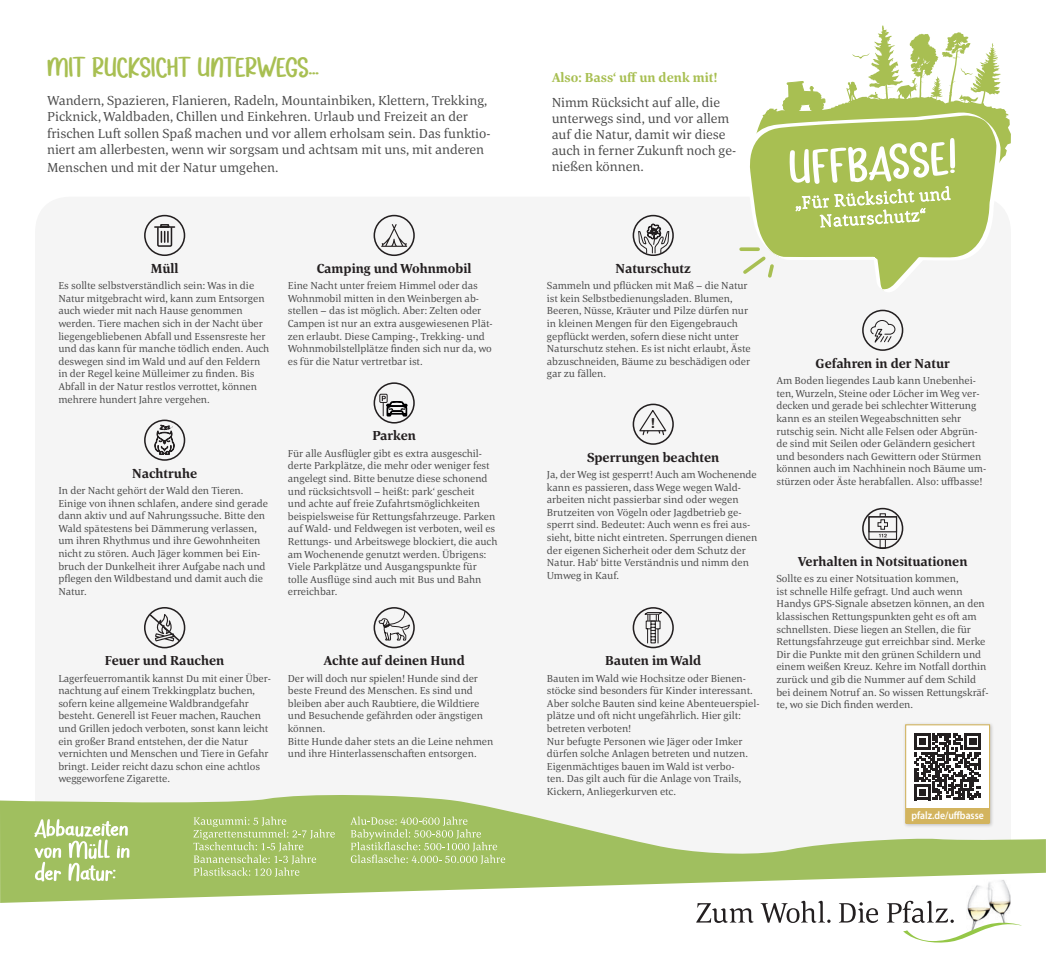
<style>
.page{position:relative;width:1046px;height:961px;background:#fff}
.page>*{position:absolute;margin:0;border:0;box-sizing:border-box;transform-origin:0 0}
.t1{font:27px "Storytime";color:#a8bf52}
.t2{font:700 13.8px "Helvetica";color:#231f20}
.t3{font:13.5px/16.2px "Corda";color:#4a4a4a}
.t4{font:700 13.5px "Corda";color:#231f20}
.t5{font:700 13.5px "Corda";color:#a8bf52}
.t6{font:600 10.8px "Myriad Pro";color:#fff;scale:.9 1}
.t7{font:10.5px/12.6px "Corda";color:#4a4a4a}
</style>
<div class="page">
<div style="left:144px;top:215px;width:41px;height:41px;border:2px solid #231f20;border-radius:50%"></div>
<hr style="left:155px;top:226px;width:20px;height:2px;background:#231f20">
<svg style="left:156px;top:224px;width:17px;height:23px"></svg>
<div style="left:633px;top:215px;width:41px;height:41px;border:2px solid #231f20;border-radius:50%"></div>
<svg style="left:638px;top:223px;width:32px;height:31px"></svg>
<div style="left:374px;top:215px;width:41px;height:41px;border:2px solid #231f20;border-radius:50%"></div>
<svg style="left:381px;top:224px;width:26px;height:23px"></svg>
<div style="left:144px;top:420px;width:41px;height:41px;border:2px solid #231f20;border-radius:50%"></div>
<svg style="left:154px;top:425px;width:21px;height:32px"></svg>
<div style="left:633px;top:404px;width:41px;height:41px;border:2px solid #231f20;border-radius:50%"></div>
<svg style="left:638px;top:409px;width:30px;height:27px"></svg>
<div style="left:374px;top:382px;width:41px;height:42px;border:2px solid #231f20;border-radius:50%"></div>
<div style="left:379px;top:394px;width:9px;height:9px;border:1px solid #231f20"></div>
<svg style="left:382px;top:396px;width:25px;height:20px"></svg>
<svg style="left:870px;top:319px;width:26px;height:25px"></svg>
<div style="left:862px;top:310px;width:41px;height:41px;border:2px solid #231f20;border-radius:50%"></div>
<div style="left:144px;top:607px;width:41px;height:41px;border:2px solid #231f20;border-radius:50%"></div>
<svg style="left:148px;top:613px;width:33px;height:30px"></svg>
<div style="left:633px;top:607px;width:41px;height:41px;border:2px solid #231f20;border-radius:50%"></div>
<svg style="left:642px;top:611px;width:23px;height:33px"></svg>
<div style="left:374px;top:607px;width:41px;height:41px;border:2px solid #231f20;border-radius:50%"></div>
<svg style="left:379px;top:611px;width:31px;height:37px"></svg>
<div style="left:868px;top:516px;width:29px;height:24px;border:1px solid #231f20"></div>
<div style="left:862px;top:508px;width:41px;height:41px;border:2px solid #231f20;border-radius:50%"></div>
<div style="left:868px;top:516px;width:29px;height:16px;border:1px solid #231f20"></div>
<svg style="left:877px;top:513px;width:11px;height:36px"></svg>
<svg style="left:739px;top:25px;width:272px;height:255px"></svg>
<svg style="left:0;top:794px;width:1046px;height:79px;fill:#a0bf5f"></svg>
<svg style="left:34px;top:819px;width:95px;height:54px"></svg>
<svg style="left:193px;top:816px;width:142px;height:57px;background:#abc672"></svg>
<svg style="left:350px;top:816px;width:155px;height:48px;background:#adc876"></svg>
<svg style="left:0;top:873px;width:1036px;height:30px"></svg>
<img style="left:966px;top:880px;width:44px;height:21px">
<svg style="left:696px;top:901px;width:327px;height:42px"></svg>
<div style="left:902px;top:721px;width:92px;height:107px;background:#231f20;opacity:.25"></div>
<div style="left:906px;top:725px;width:84px;height:95px;background:#fff"></div>
<div style="left:905px;top:724px;width:85px;height:99px;border:1px solid #d3b45e"></div>
<div style="left:906px;top:808px;width:83px;height:15px;background:#d3b45e"></div>
<svg style="left:914px;top:733px;width:67px;height:67px"></svg>
<h1 class="t1" style="left:47px;top:52px;width:273px">MIT RÜCKSICHT ÜNTERWEGS...</h1>
<p class="t3" style="left:47px;top:92px;width:445px">Wandern, Spazieren, Flanieren, Radeln, Mountainbiken, Klettern, Trekking, Picknick, Waldbaden, Chillen und Einkehren. Urlaub und Freizeit an der frischen Luft sollen Spaß machen und vor allem erholsam sein. Das funktio&shy;niert am allerbesten, wenn wir sorgsam und achtsam mit uns, mit anderen</p>
<p class="t3" style="left:47px;top:159px;width:233px">Menschen und mit der Natur umgehen.</p>
<p class="t4" style="left:151px;top:259px;width:29px">Müll</p>
<p class="t7" style="left:58px;top:279px;width:213px">Es sollte selbstverständlich sein: Was in die Natur mitgebracht wird, kann zum Entsorgen auch wieder mit nach Hause genommen werden. Tiere machen sich in der Nacht über liegengebliebenen Abfall und Essensreste her und das kann für manche tödlich enden. Auch deswegen sind im Wald und auf den Feldern in der Regel keine Mülleimer zu finden. Bis Abfall in der Natur restlos verrottet, können mehrere hundert Jahre vergehen.</p>
<p class="t4" style="left:132px;top:464px;width:67px">Nachtruhe</p>
<p class="t7" style="left:58px;top:484px;width:211px">In der Nacht gehört der Wald den Tieren.<br>Einige von ihnen schlafen, andere sind gerade dann aktiv und auf Nahrungssuche. Bitte den Wald spätestens bei Dämmerung verlassen, um ihren Rhythmus und ihre Gewohnheiten nicht zu stören. Auch Jäger kommen bei Ein&shy;bruch der Dunkelheit ihrer Aufgabe nach und pflegen den Wildbestand und damit auch die Natur.</p>
<p class="t4" style="left:317px;top:259px;width:156px">Camping und Wohnmobil</p>
<p class="t7" style="left:288px;top:279px;width:206px">Eine Nacht unter freiem Himmel oder das Wohnmobil mitten in den Weinbergen ab&shy;stellen – das ist möglich. Aber: Zelten oder Campen ist nur an extra ausgewiesenen Plät&shy;zen erlaubt. Diese Camping-, Trekking- und Wohnmobilstellplätze finden sich nur da, wo es für die Natur vertretbar ist.</p>
<p class="t4" style="left:372px;top:427px;width:45px">Parken</p>
<p class="t7" style="left:288px;top:447px;width:211px">Für alle Ausflügler gibt es extra ausgeschil&shy;derte Parkplätze, die mehr oder weniger fest angelegt sind. Bitte benutze diese schonend und rücksichtsvoll – heißt: park‘ gescheit<br>und achte auf freie Zufahrtsmöglichkeiten beispielsweise für Rettungsfahrzeuge. Parken auf Wald- und Feldwegen ist verboten, weil es Rettungs- und Arbeitswege blockiert, die auch am Wochenende genutzt werden. Übrigens:<br>Viele Parkplätze und Ausgangspunkte für tolle Ausflüge sind auch mit Bus und Bahn erreichbar.</p>
<p class="t4" style="left:105px;top:652px;width:121px">Feuer und Rauchen</p>
<p class="t7" style="left:58px;top:671px;width:214px">Lagerfeuerromantik kannst Du mit einer Über&shy;nachtung auf einem Trekkingplatz buchen, sofern keine allgemeine Waldbrandgefahr besteht. Generell ist Feuer machen, Rauchen und Grillen jedoch verboten, sonst kann leicht ein großer Brand entstehen, der die Natur vernichten und Menschen und Tiere in Gefahr bringt. Leider reicht dazu schon eine achtlos weggeworfene Zigarette.</p>
<p class="t4" style="left:323px;top:652px;width:143px">Achte auf deinen Hund</p>
<p class="t7" style="left:288px;top:671px;width:207px">Der will doch nur spielen! Hunde sind der beste Freund des Menschen. Es sind und bleiben aber auch Raubtiere, die Wildtiere und Besuchende gefährden oder ängstigen können.<br>Bitte Hunde daher stets an die Leine nehmen und ihre Hinterlassenschaften entsorgen.</p>
<p class="t5" style="left:552px;top:68px;width:167px">Also: Bass‘ uff un denk mit!</p>
<p class="t3" style="left:552px;top:94px;width:186px">Nimm Rücksicht auf alle, die unterwegs sind, und vor allem auf die Natur, damit wir diese auch in ferner Zukunft noch ge&shy;nießen können.</p>
<p class="t4" style="left:616px;top:259px;width:77px">Naturschutz</p>
<p class="t7" style="left:547px;top:279px;width:205px">Sammeln und pflücken mit Maß – die Natur ist kein Selbstbedienungsladen. Blumen, Beeren, Nüsse, Kräuter und Pilze dürfen nur in kleinen Mengen für den Eigengebrauch gepflückt werden, sofern diese nicht unter Naturschutz stehen. Es ist nicht erlaubt, Äste abzuschneiden, Bäume zu beschädigen oder gar zu fällen.</p>
<h2 class="t2" style="left:651px;top:415px;width:6px">!</h2>
<p class="t4" style="left:587px;top:448px;width:134px">Sperrungen beachten</p>
<p class="t7" style="left:547px;top:468px;width:212px">Ja, der Weg ist gesperrt! Auch am Wochenende kann es passieren, dass Wege wegen Wald&shy;arbeiten nicht passierbar sind oder wegen Brutzeiten von Vögeln oder Jagdbetrieb ge&shy;sperrt sind. Bedeutet: Auch wenn es frei aus&shy;sieht, bitte nicht eintreten. Sperrungen dienen der eigenen Sicherheit oder dem Schutz der Natur. Hab‘ bitte Verständnis und nimm den Umweg in Kauf.</p>
<p class="t4" style="left:605px;top:652px;width:98px">Bauten im Wald</p>
<p class="t7" style="left:547px;top:671px;width:214px">Bauten im Wald wie Hochsitze oder Bienen&shy;stöcke sind besonders für Kinder interessant.<br>Aber solche Bauten sind keine Abenteuerspiel&shy;plätze und oft nicht ungefährlich. Hier gilt: betreten verboten!<br>Nur befugte Personen wie Jäger oder Imker dürfen solche Anlagen betreten und nutzen.<br>Eigenmächtiges bauen im Wald ist verbo-<br>ten. Das gilt auch für die Anlage von Trails, Kickern, Anliegerkurven etc.</p>
<p class="t4" style="left:816px;top:354px;width:136px">Gefahren in der Natur</p>
<p class="t7" style="left:776px;top:374px;width:211px">Am Boden liegendes Laub kann Unebenhei&shy;ten, Wurzeln, Steine oder Löcher im Weg ver&shy;decken und gerade bei schlechter Witterung kann es an steilen Wegeabschnitten sehr rutschig sein. Nicht alle Felsen oder Abgrün&shy;de sind mit Seilen oder Geländern gesichert und besonders nach Gewittern oder Stürmen können auch im Nachhinein noch Bäume um&shy;stürzen oder Äste herabfallen. Also: uffbasse!</p>
<p class="t4" style="left:798px;top:552px;width:171px">Verhalten in Notsituationen</p>
<p class="t7" style="left:776px;top:572px;width:214px">Sollte es zu einer Notsituation kommen,<br>ist schnelle Hilfe gefragt. Und auch wenn Handys GPS-Signale absetzen können, an den klassischen Rettungspunkten geht es oft am schnellsten. Diese liegen an Stellen, die für Rettungsfahrzeuge gut erreichbar sind. Merke Dir die Punkte mit den grünen Schildern und einem weißen Kreuz. Kehre im Notfall dorthin zurück und gib die Nummer auf dem Schild bei deinem Notruf an. So wissen Rettungskräf&shy;te, wo sie Dich finden werden.</p>
<p class="t6" style="left:911px;top:809px;width:82px">pfalz.de/uffbasse</p>
</div>
